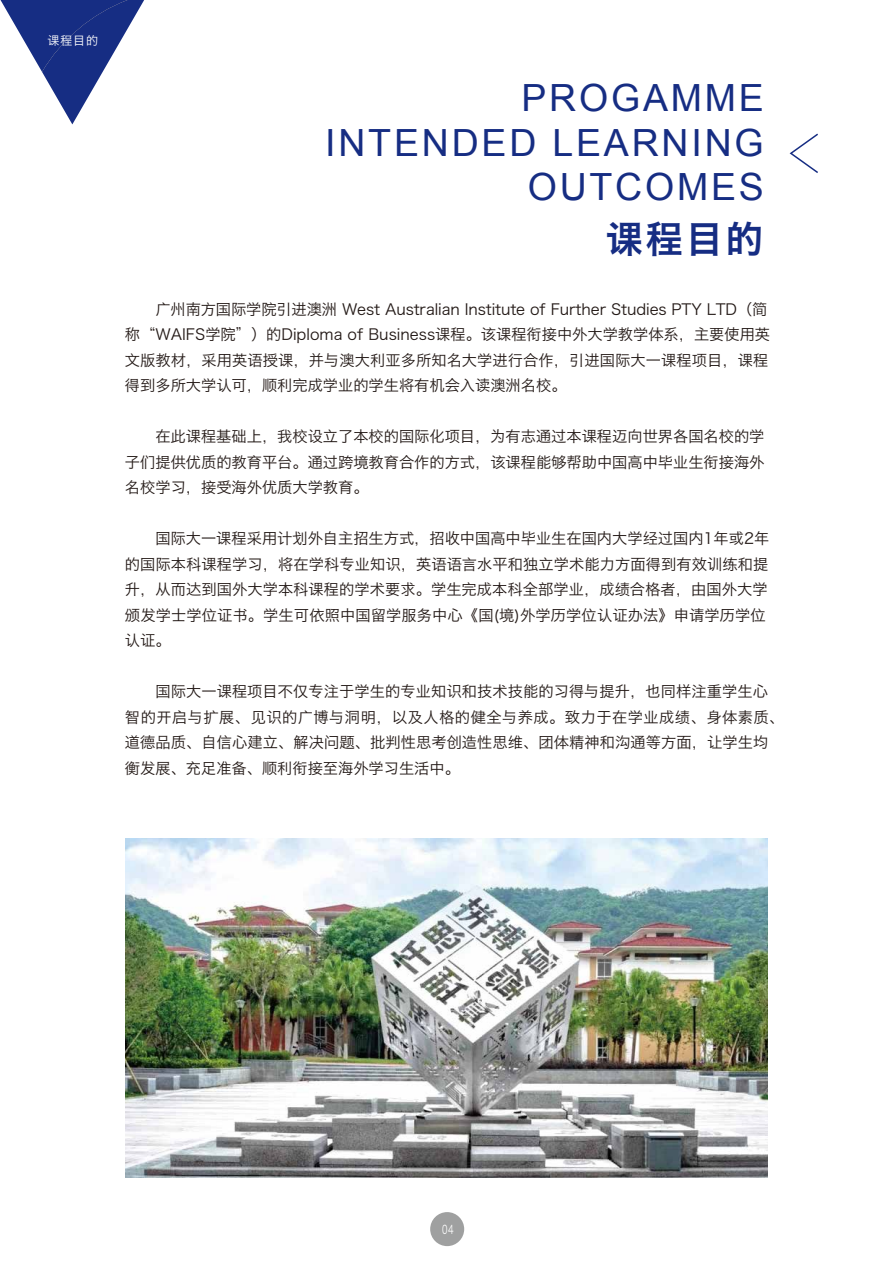
<style>
.page{position:relative;width:893px;height:1263px;background:#fff}
.page>*{position:absolute;margin:0;border:0;box-sizing:border-box;transform-origin:0 0}
.t1{font:37.5px/44.4px "Arial";letter-spacing:.075em;color:#162d83;text-align:right}
.t2{font:37.2px "Hiragino Sans GB W6";color:#162d83}
.t3{font:15.15px/25.5px "Hiragino Sans GB W3";letter-spacing:.005em;color:#221815}
.t4{font:12px "Hiragino Sans GB W3";letter-spacing:.075em;color:#fff}
.t5{font:12px "Hiragino Sans GB W3";letter-spacing:.075em;color:#fff;scale:.69 1}
</style>
<div class="page">
<img style="left:126px;top:839px;width:641px;height:338px">
<svg style="left:789px;top:133px;width:29px;height:40px"></svg>
<svg style="left:0;top:0;width:144px;height:124px"></svg>
<div style="left:430px;top:1212px;width:34px;height:34px;background:#9fa0a0;border-radius:50%"></div>
<p class="t4" style="left:48px;top:33px;width:52px">课程目的</p>
<h1 class="t1" style="left:325px;top:76px;width:440px">PROGAMME<br>INTENDED LEARNING<br>OUTCOMES</h1>
<h2 class="t2" style="left:606px;top:214px;width:159px">课程目的</h2>
<p class="t3" style="left:125px;top:296px;width:647px;text-indent:30px">广州南方国际学院引进澳洲 West Australian Institute of Further Studies PTY LTD（简称“WAIFS学院”）的Diploma of Business课程。该课程衔接中外大学教学体系，主要使用英文版教材，采用英语授课，并与澳大利亚多所知名大学进行合作，引进国际大一课程项目，课程得到多所大学认可，顺利完成学业的学生将有机会入读澳洲名校。</p>
<p class="t3" style="left:125px;top:424px;width:641px;text-align:justify;text-indent:30px">在此课程基础上，我校设立了本校的国际化项目，为有志通过本课程迈向世界各国名校的学子们提供优质的教育平台。通过跨境教育合作的方式，该课程能够帮助中国高中毕业生衔接海外名校学习，接受海外优质大学教育。</p>
<p class="t3" style="left:125px;top:526px;width:646px;text-indent:30px">国际大一课程采用计划外自主招生方式，招收中国高中毕业生在国内大学经过国内1年或2年的国际本科课程学习，将在学科专业知识，英语语言水平和独立学术能力方面得到有效训练和提升，从而达到国外大学本科课程的学术要求。学生完成本科全部学业，成绩合格者，由国外大学颁发学士学位证书。学生可依照中国留学服务中心《国(境)外学历学位认证办法》申请学历学位认证。</p>
<p class="t3" style="left:125px;top:679px;width:661px;text-indent:30px">国际大一课程项目不仅专注于学生的专业知识和技术技能的习得与提升，也同样注重学生心智的开启与扩展、见识的广博与洞明，以及人格的健全与养成。致力于在学业成绩、身体素质、道德品质、自信心建立、解决问题、批判性思考创造性思维、团体精神和沟通等方面，让学生均衡发展、充足准备、顺利衔接至海外学习生活中。</p>
<p class="t5" style="left:442px;top:1222px;width:18px">04</p>
</div>
